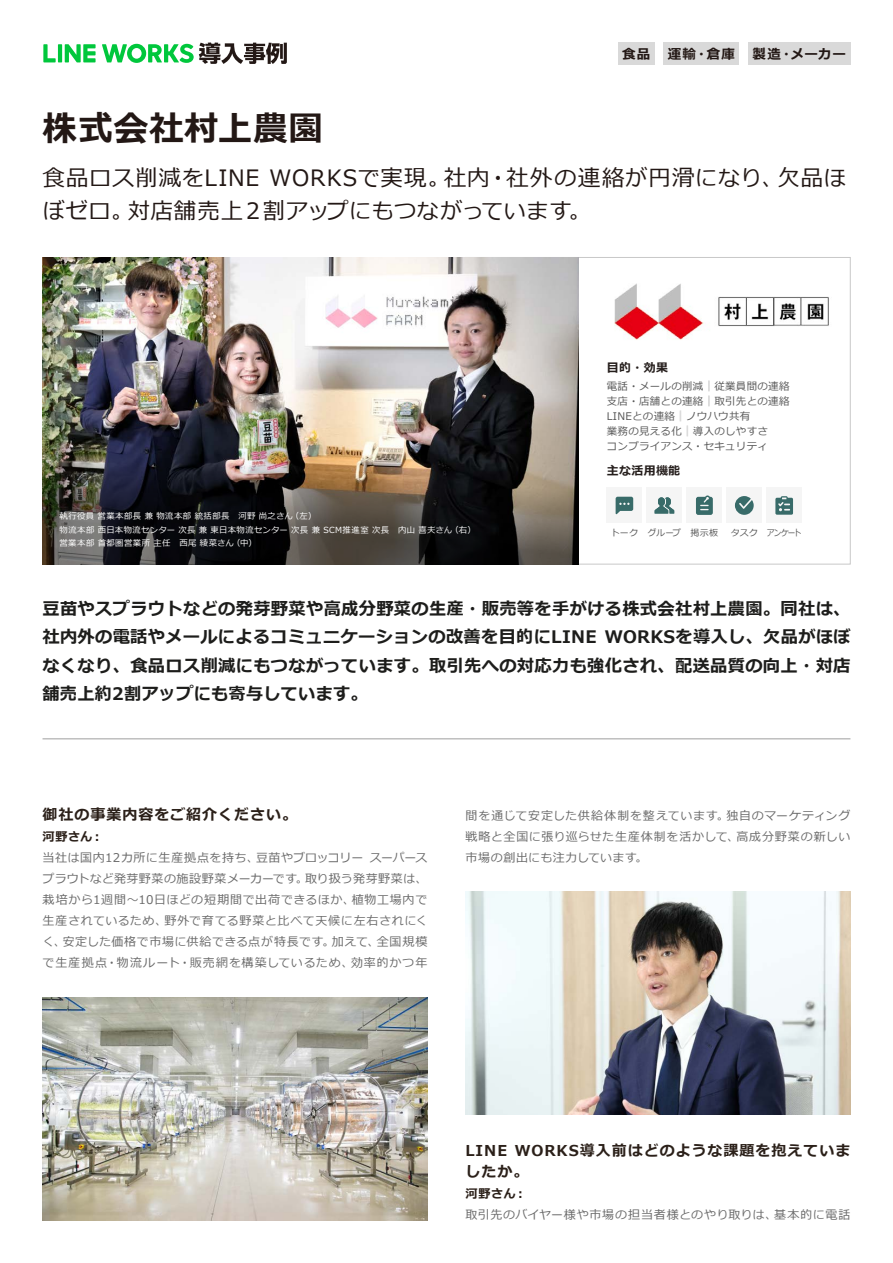
<style>
.page{position:relative;width:893px;height:1263px;background:#fff}
.page>*{position:absolute;margin:0;border:0;box-sizing:border-box;transform-origin:0 0}
.t1{font:700 34.5px "Meiryo";letter-spacing:.025em;color:#231815}
.t2{font:22.5px/33px "Meiryo";letter-spacing:.02em;color:#231815}
.t3{font:22.5px "Meiryo";letter-spacing:.04em;color:#231815}
.t4{font:700 17.25px/28.5px "Meiryo";letter-spacing:.02em;color:#1d1d1b;text-align:right}
.t5{font:700 15px/21px "Meiryo";letter-spacing:.065em;color:#2b2019}
.t6{font:700 13.5px "Meiryo";letter-spacing:.075em;color:#231815}
.t7{font:12px/21px "Meiryo";letter-spacing:.05em;color:#6a6a6a}
.t8{font:12px "Meiryo";letter-spacing:.075em;color:#6a6a6a}
.t9{font:12px "Meiryo";letter-spacing:.025em;color:#6a6a6a}
.t10{font:700 12px "Meiryo";letter-spacing:.025em;color:#251e1c}
.t11{font:700 12px "Meiryo";letter-spacing:.06em;color:#2b2019}
.t12{font:12px "Meiryo";letter-spacing:.02em;color:#6a6a6a}
.t13{font:12px "Meiryo";letter-spacing:-.005em;color:#6a6a6a}
.t14{font:10.5px/15px "Meiryo";letter-spacing:.025em;color:#585858}
.t15{font:9px "Meiryo";letter-spacing:-.015em;color:#585858}
.t16{font:9px "Meiryo";letter-spacing:-.015em;color:#585858;scale:.85 1}
.t17{font:9px "Meiryo";letter-spacing:-.015em;color:#585858;scale:.95 1}
.t18{font:8.4px/13.5px "Meiryo";letter-spacing:.05em;color:#fff}
.s1{font-size:10.05px;color:#dcdcdc}
</style>
<div class="page">
<svg style="left:102px;top:43px;width:185px;height:21px"></svg>
<hr style="left:58px;top:44px;width:4px;height:18px;background:#00c73c">
<svg style="left:43px;top:44px;width:13px;height:18px"></svg>
<svg style="left:65px;top:44px;width:31px;height:18px"></svg>
<img style="left:466px;top:891px;width:384px;height:223px">
<img style="left:43px;top:257px;width:535px;height:167px">
<div style="left:618px;top:43px;width:36px;height:22px;background:#d9d9d9"></div>
<div style="left:663px;top:43px;width:76px;height:22px;background:#d9d9d9"></div>
<div style="left:748px;top:43px;width:102px;height:22px;background:#d9d9d9"></div>
<img style="left:614px;top:283px;width:215px;height:57px">
<hr style="left:43px;top:738px;width:807px;height:1px;background:#9e9e9e">
<img style="left:43px;top:997px;width:384px;height:223px">
<div style="left:607px;top:488px;width:35px;height:35px;background:#f5f5f5"></div>
<svg style="left:616px;top:497px;width:17px;height:17px"></svg>
<div style="left:647px;top:488px;width:35px;height:35px;background:#f5f5f5"></div>
<svg style="left:655px;top:497px;width:19px;height:16px"></svg>
<div style="left:687px;top:488px;width:35px;height:35px;background:#f5f5f5"></div>
<svg style="left:696px;top:495px;width:17px;height:20px"></svg>
<div style="left:727px;top:488px;width:35px;height:35px;background:#f5f5f5"></div>
<svg style="left:735px;top:496px;width:19px;height:19px"></svg>
<div style="left:767px;top:488px;width:35px;height:35px;background:#f5f5f5"></div>
<svg style="left:775px;top:496px;width:18px;height:19px"></svg>
<img style="left:43px;top:424px;width:535px;height:140px">
<h1 class="t1" style="left:43px;top:104px;width:282px">株式会社村上農園</h1>
<p class="t6" style="left:622px;top:44px;width:30px">食品</p>
<p class="t6" style="left:668px;top:44px;width:69px">運輸・倉庫</p>
<p class="t6" style="left:752px;top:44px;width:42px">製造・</p>
<p class="t6" style="left:791px;top:44px;width:57px">メーカー</p>
<h2 class="t3" style="left:444px;top:162px;width:342px">社内・社外の連絡が円滑になり、</h2>
<h2 class="t2" style="left:128px;top:162px;width:465px;text-indent:-85px">食品ロス削減をLINE WORKSで実現。<br>対店舗売上２割アップにもつながっています。</h2>
<h2 class="t2" style="left:43px;top:195px;width:93px">ぼゼロ。</h2>
<h2 class="t2" style="left:777px;top:162px;width:70px">欠品ほ</h2>
<p class="t18" style="left:291px;top:510px;width:27px">（左(</p>
<p class="t18" style="left:60px;top:510px;width:235px">執行役員営業本部長兼物流本部統括部長　河野尚之さん</p>
<p class="t18" style="left:450px;top:523px;width:27px">（右(</p>
<p class="t18" style="left:232px;top:523px;width:222px;text-indent:-173px">物流本部西日本物流センター次長兼東日本物流センター次長兼 SCM推進室次長　内山喜夫さん（中(</p>
<p class="t18" style="left:60px;top:537px;width:176px">営業本部首都圏営業所主任　西尾綾菜さん</p>
<p class="t10" style="left:607px;top:359px;width:63px">目的・効果</p>
<p class="t14" style="left:607px;top:379px;width:184px">電話・メールの削減<span class="s1">｜</span>従業員間の連絡支店・店舗との連絡<span class="s1">｜</span>取引先との連絡<br>LINEとの連絡<span class="s1">｜</span>ノウハウ共有<br>業務の見える化<span class="s1">｜</span>導入のしやすさ<br>コンプライアンス・セキュリティ</p>
<p class="t10" style="left:607px;top:462px;width:75px">主な活用機能</p>
<p class="t15" style="left:611px;top:526px;width:29px">トーク</p>
<p class="t17" style="left:648px;top:526px;width:36px">グループ</p>
<p class="t15" style="left:690px;top:526px;width:29px">掲示板</p>
<p class="t15" style="left:731px;top:526px;width:28px">タスク</p>
<p class="t16" style="left:767px;top:526px;width:42px">アンケート</p>
<h3 class="t4" style="left:43px;top:595px;width:810px">豆苗やスプラウトなどの発芽野菜や高成分野菜の生産・販売等を手がける株式会社村上農園。同社は、<br>WORKSを導入し、欠品がほぼ</h3>
<h3 class="t4" style="left:43px;top:623px;width:809px;text-align:left">社内外の電話やメールによるコミュニケーションの改善を目的にLINE<br>なくなり、食品ロス削減にもつながっています。取引先への対応力も強化され、配送品質の向上・対店舗売上約2割アップにも寄与しています。</h3>
<p class="t5" style="left:43px;top:805px;width:256px">御社の事業内容をご紹介ください。</p>
<p class="t11" style="left:43px;top:828px;width:62px">河野さん：</p>
<p class="t13" style="left:256px;top:850px;width:109px">豆苗やブロッコリー</p>
<p class="t7" style="left:370px;top:848px;width:59px">スーパース</p>
<p class="t7" style="left:43px;top:848px;width:218px">当社は国内12カ所に生産拠点を持ち、</p>
<p class="t9" style="left:43px;top:871px;width:267px">プラウトなど発芽野菜の施設野菜メーカーです。</p>
<p class="t12" style="left:305px;top:871px;width:124px">取り扱う発芽野菜は、</p>
<p class="t7" style="left:165px;top:890px;width:264px;text-indent:-122px">栽培から1週間～10日ほどの短期間で出荷できるほか、<br>野外で育てる野菜と比べて天候に左右されにく</p>
<p class="t7" style="left:352px;top:890px;width:77px">植物工場内で</p>
<p class="t7" style="left:43px;top:911px;width:126px">生産されているため、</p>
<p class="t7" style="left:63px;top:932px;width:273px">安定した価格で市場に供給できる点が特長です。</p>
<p class="t7" style="left:332px;top:932px;width:49px">加えて、</p>
<p class="t7" style="left:377px;top:932px;width:52px">全国規模</p>
<p class="t7" style="left:43px;top:932px;width:25px">く、</p>
<p class="t8" style="left:43px;top:955px;width:312px">で生産拠点・物流ルート・販売網を構築しているため、</p>
<p class="t7" style="left:351px;top:953px;width:78px">効率的かつ年</p>
<p class="t7" style="left:726px;top:806px;width:125px">独自のマーケティング</p>
<p class="t7" style="left:466px;top:806px;width:265px">間を通じて安定した供給体制を整えています。</p>
<p class="t7" style="left:466px;top:827px;width:275px">戦略と全国に張り巡らせた生産体制を活かして、市場の創出にも注力しています。</p>
<p class="t8" style="left:736px;top:829px;width:116px">高成分野菜の新しい</p>
<p class="t5" style="left:515px;top:1141px;width:337px">WORKS導入前はどのような課題を抱えていま</p>
<p class="t5" style="left:466px;top:1141px;width:64px">LINE<br>したか。</p>
<p class="t11" style="left:466px;top:1185px;width:62px">河野さん：</p>
<p class="t7" style="left:466px;top:1205px;width:313px">取引先のバイヤー様や市場の担当者様とのやり取りは、</p>
<p class="t7" style="left:774px;top:1205px;width:78px">基本的に電話</p>
</div>
